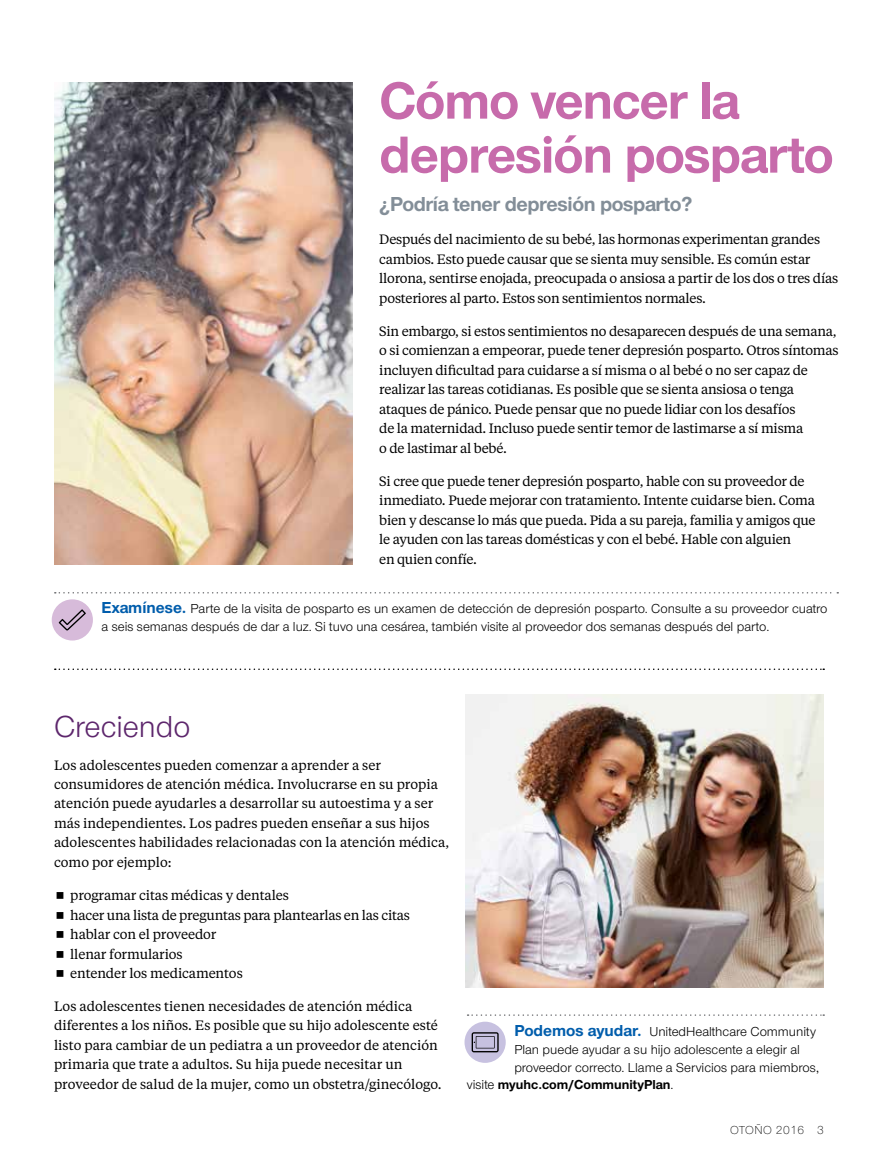
<style>
.page{position:relative;width:878px;height:1161px;background:#fff}
.page>*{position:absolute;margin:0;border:0;box-sizing:border-box;transform-origin:0 0}
.t1{font:700 54px/54px "UHC Sans";letter-spacing:-.02em;color:#c76bab}
.t2{font:31.5px "UHC Sans";color:#5d266c}
.t3{font:700 21px "UHC Sans";letter-spacing:-.02em;color:#838e98}
.t4{font:13.5px/19.5px "UHC Serif Text";letter-spacing:-.015em;color:#000}
.t5{font:13.5px/18px "UHC Sans";color:#000}
.t6{font:700 13.5px "UHC Sans";color:#000}
.t7{font:300 12px "UHC Sans";letter-spacing:.04em;color:#000}
.s1{font-weight:700;font-size:16.5px;color:#005dac}
.s2{font-weight:400}
</style>
<div class="page">
<img style="left:465px;top:695px;width:359px;height:293px">
<img style="left:54px;top:83px;width:298px;height:482px">
<svg style="left:55px;top:592px;width:783px;height:2px"></svg>
<div style="left:52px;top:599px;width:41px;height:42px;background:#d7bbda;border-radius:50%"></div>
<svg style="left:59px;top:609px;width:27px;height:21px"></svg>
<svg style="left:467px;top:1014px;width:357px;height:2px"></svg>
<div style="left:464px;top:1022px;width:41px;height:41px;background:#c7c1e0;border-radius:50%"></div>
<svg style="left:471px;top:1032px;width:27px;height:20px"></svg>
<svg style="left:55px;top:669px;width:769px;height:1px"></svg>
<h1 class="t1" style="left:379px;top:72px;width:456px">Cómo vencer la depresión posparto</h1>
<h3 class="t3" style="left:379px;top:190px;width:314px">¿Podría tener depresión posparto?</h3>
<p class="t4" style="left:379px;top:229px;width:460px">Después del nacimiento de su bebé, las hormonas experimentan grandes cambios. Esto puede causar que se sienta muy sensible. Es común estar llorona, sentirse enojada, preocupada o ansiosa a partir de los dos o tres días posteriores al parto. Estos son sentimientos normales.</p>
<p class="t4" style="left:379px;top:321px;width:460px">Sin embargo, si estos sentimientos no desaparecen después de una semana, o si comienzan a empeorar, puede tener depresión posparto. Otros síntomas incluyen dificultad para cuidarse a sí misma o al bebé o no ser capaz de realizar las tareas cotidianas. Es posible que se sienta ansiosa o tenga ataques de pánico. Puede pensar que no puede lidiar con los desafíos<br>de la maternidad. Incluso puede sentir temor de lastimarse a sí misma<br>o de lastimar al bebé.</p>
<p class="t4" style="left:379px;top:471px;width:438px">Si cree que puede tener depresión posparto, hable con su proveedor de inmediato. Puede mejorar con tratamiento. Intente cuidarse bien. Coma bien y descanse lo más que pueda. Pida a su pareja, familia y amigos que le ayuden con las tareas domésticas y con el bebé. Hable con alguien<br>en quien confíe.</p>
<p class="t5" style="left:102px;top:599px;width:727px"><span class="s1">Examínese.</span> Parte de la visita de posparto es un examen de detección de depresión posparto. Consulte a su proveedor cuatro a seis semanas después de dar a luz. Si tuvo una cesárea, también visite al proveedor dos semanas después del parto.</p>
<h2 class="t2" style="left:54px;top:706px;width:138px">Creciendo</h2>
<p class="t4" style="left:54px;top:754px;width:396px">Los adolescentes pueden comenzar a aprender a ser consumidores de atención médica. Involucrarse en su propia atención puede ayudarles a desarrollar su autoestima y a ser más independientes. Los padres pueden enseñar a sus hijos adolescentes habilidades relacionadas con la atención médica, como por ejemplo:</p>
<p class="t4" style="left:70px;top:885px;width:341px">programar citas médicas y dentales<br>hacer una lista de preguntas para plantearlas en las citas hablar con el proveedor<br>llenar formularios<br>entender los medicamentos</p>
<p class="t4" style="left:54px;top:996px;width:389px">Los adolescentes tienen necesidades de atención médica diferentes a los niños. Es posible que su hijo adolescente esté listo para cambiar de un pediatra a un proveedor de atención primaria que trate a adultos. Su hija puede necesitar un proveedor de salud de la mujer, como un obstetra/ginecólogo.</p>
<p class="t5" style="left:514px;top:1022px;width:303px"><span class="s1">Podemos ayudar.</span> UnitedHealthcare Community</p>
<p class="t5" style="left:514px;top:1040px;width:287px">Plan puede ayudar a su hijo adolescente a elegir al</p>
<p class="t5" style="left:514px;top:1058px;width:306px">proveedor correcto. Llame a Servicios para miembros,</p>
<p class="t6" style="left:467px;top:1076px;width:208px"><span class="s2">visite</span> myuhc.com/CommunityPlan<span class="s2">.</span></p>
<p class="t7" style="left:730px;top:1122px;width:95px">OTOÑO 2016 3</p>
</div>
